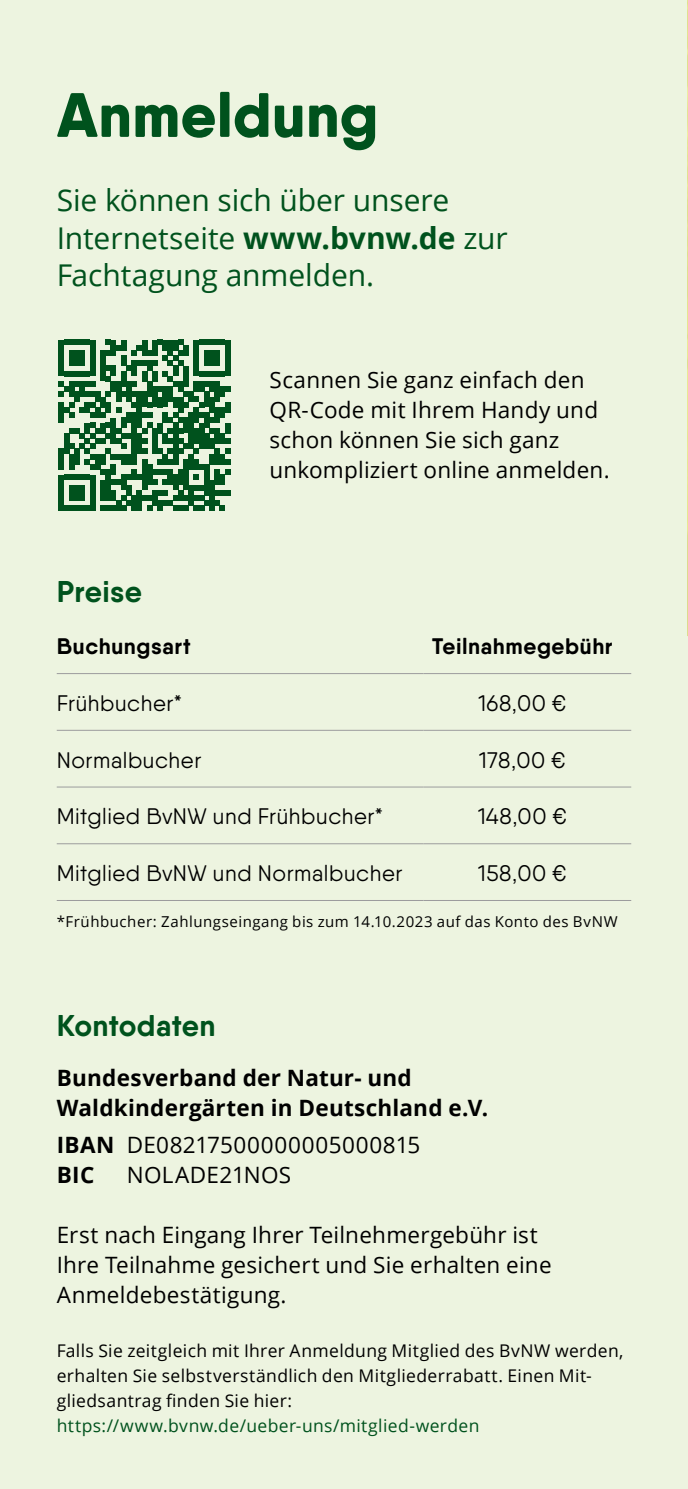
<style>
.page{position:relative;width:688px;height:1489px;background:#fff}
.page>*{position:absolute;margin:0;border:0;box-sizing:border-box;transform-origin:0 0}
.t1{font:800 62.5px "Qanelas Soft";color:#00521d}
.t2{font:30px/37.5px "Open Sans";letter-spacing:-.005em;color:#00521d}
.t3{font:700 30px "Qanelas Soft";letter-spacing:.01em;color:#00521d}
.t4{font:22.5px/30px "Open Sans";letter-spacing:.01em;color:#000}
.t5{font:22.5px "Qanelas Soft";letter-spacing:.025em;color:#000}
.t6{font:700 22.5px/30px "Open Sans";letter-spacing:.01em;color:#000}
.t7{font:700 22.5px "Qanelas Soft";letter-spacing:.025em;color:#000}
.t8{font:17.5px/25px "Open Sans";letter-spacing:.02em;color:#000}
.t9{font:17.5px "Open Sans";letter-spacing:.02em;color:#00521d}
.t10{font:15px "Open Sans";letter-spacing:.035em;color:#000}
.s1{font-weight:700}
</style>
<div class="page">
<div style="left:0;top:0;width:687px;height:1488px;background:#edf4e0"></div>
<svg style="left:687px;top:636px;width:1px;height:109px"></svg>
<img style="left:687px;top:0;width:1px;height:636px">
<svg style="left:59px;top:340px;width:171px;height:171px"></svg>
<hr style="left:57px;top:843px;width:366px;height:1px;background:#9c9c9d">
<hr style="left:423px;top:843px;width:208px;height:1px;background:#9c9c9d">
<hr style="left:57px;top:729px;width:366px;height:1px;background:#9c9c9d">
<hr style="left:57px;top:673px;width:366px;height:1px;background:#9c9c9d">
<hr style="left:423px;top:673px;width:208px;height:1px;background:#9c9c9d">
<hr style="left:57px;top:786px;width:366px;height:1px;background:#9c9c9d">
<hr style="left:423px;top:786px;width:208px;height:1px;background:#9c9c9d">
<hr style="left:423px;top:729px;width:208px;height:1px;background:#9c9c9d">
<hr style="left:423px;top:900px;width:208px;height:1px;background:#9c9c9d">
<hr style="left:57px;top:900px;width:366px;height:1px;background:#9c9c9d">
<h1 class="t1" style="left:57px;top:75px;width:323px">Anmeldung</h1>
<h2 class="t2" style="left:57px;top:181px;width:452px">Sie können sich über unsere<br>Internetseite <span class="s1">www.bvnw.de</span> zur<br>Fachtagung anmelden.</h2>
<p class="t4" style="left:269px;top:364px;width:341px">Scannen Sie ganz einfach den<br>QR-Code mit Ihrem Handy und schon können Sie sich ganz unkompliziert online anmelden.</p>
<h2 class="t3" style="left:57px;top:572px;width:87px">Preise</h2>
<p class="t7" style="left:57px;top:632px;width:135px">Buchungsart</p>
<p class="t7" style="left:432px;top:632px;width:182px">Teilnahmegebühr</p>
<p class="t5" style="left:57px;top:689px;width:127px">Frühbucher*</p>
<p class="t5" style="left:478px;top:689px;width:89px">168,00 €</p>
<p class="t5" style="left:57px;top:746px;width:146px">Normalbucher</p>
<p class="t5" style="left:479px;top:746px;width:88px">178,00 €</p>
<p class="t5" style="left:57px;top:802px;width:328px">Mitglied BvNW und Frühbucher*</p>
<p class="t5" style="left:478px;top:802px;width:90px">148,00 €</p>
<p class="t5" style="left:57px;top:859px;width:347px">Mitglied BvNW und Normalbucher</p>
<p class="t5" style="left:478px;top:859px;width:90px">158,00 €</p>
<p class="t10" style="left:57px;top:911px;width:562px">*Frühbucher: Zahlungseingang bis zum 14.10.2023 auf das Konto des BvNW</p>
<h2 class="t3" style="left:57px;top:1006px;width:160px">Kontodaten</h2>
<p class="t6" style="left:57px;top:1062px;width:432px">Bundesverband der Natur- und<br>Waldkindergärten in Deutschland e.V.</p>
<p class="t4" style="left:57px;top:1129px;width:365px"><span class="s1">IBAN</span> DE08217500000005000815<br><span class="s1">BIC</span></p>
<p class="t4" style="left:127px;top:1159px;width:166px">NOLADE21NOS</p>
<p class="t4" style="left:57px;top:1219px;width:496px">Erst nach Eingang Ihrer Teilnehmergebühr ist<br>Ihre Teilnahme gesichert und Sie erhalten eine<br>Anmeldebestätigung.</p>
<p class="t8" style="left:57px;top:1337px;width:568px">Falls Sie zeitgleich mit Ihrer Anmeldung Mitglied des BvNW werden, erhalten Sie selbstverständlich den Mitgliederrabatt. Einen Mit&shy;gliedsantrag finden Sie hier:</p>
<p class="t9" style="left:57px;top:1413px;width:424px">https://www.bvnw.de/ueber-uns/mitglied-werden</p>
</div>
